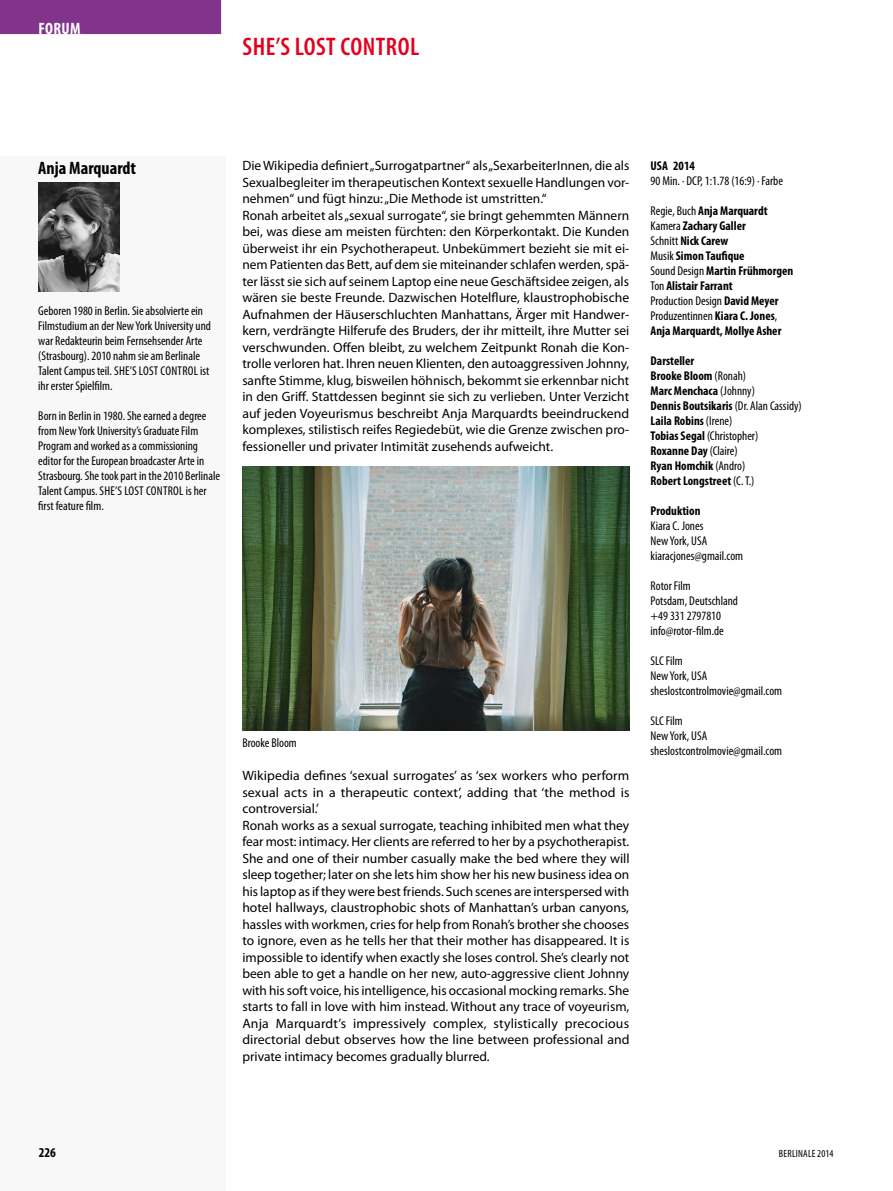
<style>
.page{position:relative;width:893px;height:1191px;background:#fff}
.page>*{position:absolute;margin:0;border:0;box-sizing:border-box;transform-origin:0 0}
.t1{font:600 condensed 25.5px "Myriad Pro";letter-spacing:.02em;color:#e3001d}
.t2{font:700 condensed 18px "Myriad Pro";color:#000}
.t3{font:700 condensed 16.5px "Myriad Pro";letter-spacing:.02em;color:#fff}
.t4{font:13.5px/16.5px "Myriad Pro";color:#000}
.t5{font:700 condensed 13.5px "Myriad Pro";color:#000}
.t6{font:condensed 12.75px/15px "Myriad Pro";color:#000}
.t7{font:700 condensed 12.75px/15px "Myriad Pro";color:#000}
.t8{font:condensed 10.5px "Myriad Pro";letter-spacing:.02em;color:#000}
.s1{font-weight:400}
</style>
<div class="page">
<div style="left:0;top:156px;width:225px;height:1035px;background:#f8f8f8"></div>
<img style="left:242px;top:467px;width:387px;height:263px">
<img style="left:38px;top:183px;width:81px;height:108px">
<div style="left:0;top:0;width:221px;height:34px;background:#82338b"></div>
<p class="t3" style="left:38px;top:18px;width:44px">FORUM</p>
<h1 class="t1" style="left:243px;top:31px;width:178px">SHE’S LOST CONTROL</h1>
<h2 class="t2" style="left:38px;top:157px;width:99px">Anja Marquardt</h2>
<p class="t6" style="left:38px;top:303px;width:174px">Geboren 1980 in Berlin. Sie absolvierte ein Filmstudium an der New York University und war Redakteurin beim Fernsehsender Arte (Strasbourg). 2010 nahm sie am Berlinale Talent Campus teil. SHE’S LOST CONTROL ist ihr erster Spielfilm.</p>
<p class="t6" style="left:38px;top:408px;width:183px">Born in Berlin in 1980. She earned a degree from New York University’s Graduate Film Program and worked as a commissioning editor for the European broadcaster Arte in Strasbourg. She took part in the 2010 Berlinale Talent Campus. SHE’S LOST CONTROL is her first feature film.</p>
<p class="t4" style="left:242px;top:157px;width:389px">Die Wikipedia definiert „Surrogatpartner“ als „SexarbeiterInnen, die als Sexualbegleiter im therapeutischen Kontext sexuelle Handlungen vor&shy;nehmen“ und fügt hinzu: „Die Methode ist umstritten.“<br>Ronah arbeitet als „sexual surrogate“, sie bringt gehemmten Männern bei, was diese am meisten fürchten: den Körperkontakt. Die Kunden überweist ihr ein Psychotherapeut. Unbekümmert bezieht sie mit ei&shy;nem Patienten das Bett, auf dem sie miteinander schlafen werden, spä&shy;ter lässt sie sich auf seinem Laptop eine neue Geschäftsidee zeigen, als wären sie beste Freunde. Dazwischen Hotelflure, klaustrophobische Aufnahmen der Häuserschluchten Manhattans, Ärger mit Handwer&shy;kern, verdrängte Hilferufe des Bruders, der ihr mitteilt, ihre Mutter sei verschwunden. Offen bleibt, zu welchem Zeitpunkt Ronah die Kon&shy;trolle verloren hat. Ihren neuen Klienten, den autoaggressiven Johnny, sanfte Stimme, klug, bisweilen höhnisch, bekommt sie erkennbar nicht in den Griff. Stattdessen beginnt sie sich zu verlieben. Unter Verzicht auf jeden Voyeurismus beschreibt Anja Marquardts beeindruckend komplexes, stilistisch reifes Regiedebüt, wie die Grenze zwischen pro&shy;fessioneller und privater Intimität zusehends aufweicht.</p>
<p class="t6" style="left:242px;top:734px;width:56px">Brooke Bloom</p>
<p class="t4" style="left:242px;top:767px;width:389px">Wikipedia defines ‘sexual surrogates’ as ‘sex workers who perform sexual acts in a therapeutic context’, adding that ‘the method is controversial.’<br>Ronah works as a sexual surrogate, teaching inhibited men what they fear most: intimacy. Her clients are referred to her by a psychotherapist.<br>She and one of their number casually make the bed where they will sleep together; later on she lets him show her his new business idea on his laptop as if they were best friends. Such scenes are interspersed with hotel hallways, claustrophobic shots of Manhattan’s urban canyons, hassles with workmen, cries for help from Ronah’s brother she chooses to ignore, even as he tells her that their mother has disappeared. It is impossible to identify when exactly she loses control. She’s clearly not been able to get a handle on her new, auto-aggressive client Johnny with his soft voice, his intelligence, his occasional mocking remarks. She starts to fall in love with him instead. Without any trace of voyeurism, Anja Marquardt’s impressively complex, stylistically precocious directorial debut observes how the line between professional and private intimacy becomes gradually blurred.</p>
<p class="t7" style="left:651px;top:158px;width:46px">USA 2014</p>
<p class="t6" style="left:651px;top:173px;width:134px">90 Min. · DCP, 1:1.78 (16:9) · Farbe</p>
<p class="t7" style="left:651px;top:203px;width:144px"><span class="s1">Regie, Buch</span> Anja Marquardt<br><span class="s1">Kamera</span> Zachary Galler<br><span class="s1">Schnitt</span> Nick Carew<br><span class="s1">Musik</span> Simon Taufique<br><span class="s1">Sound Design</span> Martin Frühmorgen<br><span class="s1">Ton</span> Alistair Farrant<br><span class="s1">Production Design</span> David Meyer<br><span class="s1">Produzentinnen</span> Kiara C. Jones<span class="s1">,<br></span>Anja Marquardt, Mollye Asher</p>
<p class="t7" style="left:651px;top:353px;width:153px">Darsteller<br>Brooke Bloom <span class="s1">(Ronah)<br></span>Marc Menchaca <span class="s1">(Johnny)<br></span>Dennis Boutsikaris <span class="s1">(Dr. Alan Cassidy)<br></span>Laila Robins <span class="s1">(Irene)<br></span>Tobias Segal <span class="s1">(Christopher)<br></span>Roxanne Day <span class="s1">(Claire)<br></span>Ryan Homchik <span class="s1">(Andro)<br></span>Robert Longstreet <span class="s1">(C. T.)</span></p>
<p class="t7" style="left:651px;top:503px;width:51px">Produktion</p>
<p class="t6" style="left:651px;top:518px;width:94px">Kiara C. Jones<br>New York, USA kiaracjones@gmail.com</p>
<p class="t6" style="left:651px;top:578px;width:89px">Rotor Film<br>Potsdam, Deutschland +49 331 2797810 info@rotor-film.de</p>
<p class="t6" style="left:651px;top:653px;width:133px">SLC Film<br>New York, USA sheslostcontrolmovie@gmail.com</p>
<p class="t6" style="left:651px;top:713px;width:133px">SLC Film<br>New York, USA sheslostcontrolmovie@gmail.com</p>
<p class="t5" style="left:39px;top:1143px;width:19px">226</p>
<p class="t8" style="left:779px;top:1146px;width:56px">BERLINALE 2014</p>
</div>
